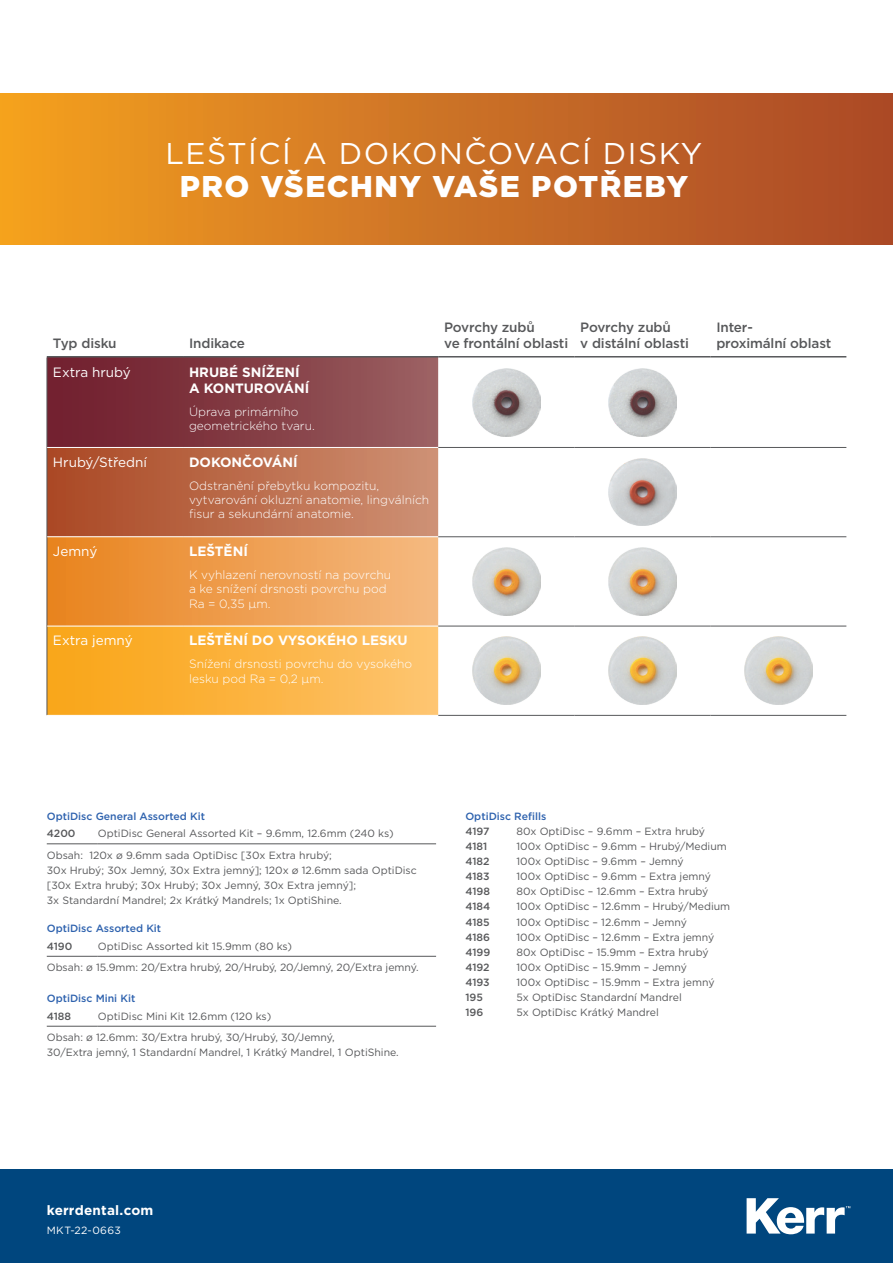
<style>
.page{position:relative;width:893px;height:1263px;background:#fff}
.page>*{position:absolute;margin:0;border:0;box-sizing:border-box;transform-origin:0 0}
.t1{font:30px/33px "Gotham";letter-spacing:.05em;color:#fff;text-align:center}
.t2{font:500 13.5px/16.2px "Gotham";letter-spacing:-.01em;color:#57585a}
.Copy{font:700 13.5px/16.5px "Gotham";color:#fff}
.t3{font:13.5px "Gotham";color:#fff}
.t4{font:300 12px/14.4px "Gotham";color:#fff}
.t5{font:10.5px/15px "Gotham";color:#57585a}
.t6{font:500 10.5px "Gotham";color:#2e62ae}
.t7{font:500 10.5px "Gotham";color:#57585a}
.Copy-2{font:10.5px "Gotham";letter-spacing:.035em;color:#fff}
.s1{font-weight:900}
</style>
<div class="page">
<div style="left:0;top:94px;width:893px;height:150px;background:linear-gradient(to right,#f4a020,#a94729)"></div>
<svg style="left:48px;top:357px;width:390px;height:358px;background:#ca7e48"></svg>
<hr style="left:47px;top:357px;width:1px;height:90px;background:#57585a">
<hr style="left:47px;top:447px;width:1px;height:90px;background:#57585a">
<hr style="left:438px;top:447px;width:136px;height:1px;background:#57585a">
<hr style="left:574px;top:447px;width:136px;height:1px;background:#57585a">
<hr style="left:710px;top:447px;width:136px;height:1px;background:#57585a">
<hr style="left:47px;top:537px;width:1px;height:89px;background:#57585a">
<hr style="left:438px;top:536px;width:136px;height:1px;background:#57585a">
<hr style="left:574px;top:536px;width:136px;height:1px;background:#57585a">
<hr style="left:710px;top:536px;width:136px;height:1px;background:#57585a">
<hr style="left:47px;top:626px;width:1px;height:89px;background:#57585a">
<hr style="left:438px;top:626px;width:136px;height:1px;background:#57585a">
<hr style="left:574px;top:626px;width:136px;height:1px;background:#57585a">
<hr style="left:710px;top:626px;width:136px;height:1px;background:#57585a">
<hr style="left:438px;top:715px;width:136px;height:1px;background:#57585a">
<hr style="left:574px;top:715px;width:136px;height:1px;background:#57585a">
<hr style="left:710px;top:715px;width:136px;height:1px;background:#57585a">
<hr style="left:47px;top:447px;width:136px;height:1px;background:#fff">
<hr style="left:183px;top:447px;width:255px;height:1px;background:#fff">
<hr style="left:47px;top:536px;width:136px;height:1px;background:#fff">
<hr style="left:183px;top:536px;width:255px;height:1px;background:#fff">
<hr style="left:47px;top:626px;width:136px;height:1px;background:#fff">
<hr style="left:183px;top:626px;width:255px;height:1px;background:#fff">
<hr style="left:47px;top:356px;width:136px;height:1px;background:#57585a">
<hr style="left:183px;top:356px;width:255px;height:1px;background:#57585a">
<hr style="left:438px;top:356px;width:136px;height:1px;background:#57585a">
<hr style="left:574px;top:356px;width:136px;height:1px;background:#57585a">
<hr style="left:710px;top:356px;width:136px;height:1px;background:#57585a">
<img style="left:472px;top:369px;width:68px;height:67px">
<img style="left:608px;top:369px;width:68px;height:67px">
<img style="left:608px;top:458px;width:68px;height:68px">
<img style="left:472px;top:548px;width:68px;height:67px">
<img style="left:608px;top:548px;width:68px;height:67px">
<img style="left:472px;top:637px;width:68px;height:67px">
<img style="left:608px;top:637px;width:68px;height:67px">
<img style="left:744px;top:637px;width:68px;height:67px">
<div style="left:0;top:1169px;width:893px;height:94px;background:#00467e"></div>
<svg style="left:747px;top:1198px;width:103px;height:36px"></svg>
<hr style="left:47px;top:843px;width:51px;height:1px;background:#57585a">
<hr style="left:98px;top:843px;width:338px;height:1px;background:#57585a">
<hr style="left:47px;top:956px;width:51px;height:1px;background:#57585a">
<hr style="left:98px;top:956px;width:338px;height:1px;background:#57585a">
<hr style="left:47px;top:1026px;width:51px;height:1px;background:#57585a">
<hr style="left:98px;top:1026px;width:338px;height:1px;background:#57585a">
<p class="t1" style="left:166px;top:137px;width:538px">LEŠTÍCÍ A DOKONČOVACÍ DISKY<br><span class="s1">PRO VŠECHNY VAŠE POTŘEBY</span></p>
<p class="t2" style="left:53px;top:335px;width:65px">Typ disku</p>
<p class="t2" style="left:189px;top:335px;width:57px">Indikace</p>
<p class="t3" style="left:53px;top:363px;width:79px">Extra hrubý</p>
<p class="Copy" style="left:189px;top:363px;width:122px">HRUBÉ SNÍŽENÍ<br>A KONTUROVÁNÍ</p>
<p class="t4" style="left:189px;top:404px;width:127px">Úprava primárního geometrického tvaru.</p>
<p class="t3" style="left:53px;top:453px;width:96px">Hrubý/Střední</p>
<p class="Copy" style="left:189px;top:454px;width:110px">DOKONČOVÁNÍ</p>
<p class="t4" style="left:189px;top:478px;width:242px">Odstranění přebytku kompozitu, vytvarování okluzní anatomie, lingválních fisur a sekundární anatomie.</p>
<p class="t3" style="left:53px;top:543px;width:46px">Jemný</p>
<p class="Copy" style="left:189px;top:543px;width:60px">LEŠTĚNÍ</p>
<p class="t4" style="left:189px;top:567px;width:204px">K vyhlazení nerovností na povrchu a ke snížení drsnosti povrchu pod<br>Ra = 0,35 μm.</p>
<p class="t3" style="left:53px;top:632px;width:81px">Extra jemný</p>
<p class="Copy" style="left:189px;top:632px;width:220px">LEŠTĚNÍ DO VYSOKÉHO LESKU</p>
<p class="t4" style="left:189px;top:656px;width:225px">Snížení drsnosti povrchu do vysokého lesku pod Ra = 0,2 μm.</p>
<p class="t2" style="left:444px;top:319px;width:126px">Povrchy zubů<br>ve frontální oblasti</p>
<p class="t2" style="left:580px;top:319px;width:110px">Povrchy zubů<br>v distální oblasti</p>
<p class="t2" style="left:716px;top:319px;width:117px">Inter-<br>proximální oblast</p>
<p class="t6" style="left:47px;top:809px;width:160px">OptiDisc General Assorted Kit</p>
<p class="t7" style="left:47px;top:827px;width:30px">4200</p>
<p class="t5" style="left:98px;top:826px;width:297px">OptiDisc General Assorted Kit – 9.6mm, 12.6mm (240 ks)</p>
<p class="t5" style="left:47px;top:847px;width:372px">Obsah: 120x ø 9.6mm sada OptiDisc [30x Extra hrubý;<br>30x Hrubý; 30x Jemný, 30x Extra jemný]; 120x ø 12.6mm sada OptiDisc [30x Extra hrubý; 30x Hrubý; 30x Jemný, 30x Extra jemný];<br>3x Standardní Mandrel; 2x Krátký Mandrels; 1x OptiShine.</p>
<p class="t6" style="left:47px;top:921px;width:116px">OptiDisc Assorted Kit</p>
<p class="t7" style="left:47px;top:939px;width:27px">4190</p>
<p class="t5" style="left:98px;top:938px;width:196px">OptiDisc Assorted kit 15.9mm (80 ks)</p>
<p class="t5" style="left:47px;top:960px;width:373px">Obsah: ø 15.9mm: 20/Extra hrubý, 20/Hrubý, 20/Jemný, 20/Extra jemný.</p>
<p class="t6" style="left:47px;top:991px;width:90px">OptiDisc Mini Kit</p>
<p class="t7" style="left:47px;top:1009px;width:26px">4188</p>
<p class="t5" style="left:98px;top:1008px;width:175px">OptiDisc Mini Kit 12.6mm (120 ks)</p>
<p class="t5" style="left:47px;top:1029px;width:354px">Obsah: ø 12.6mm: 30/Extra hrubý, 30/Hrubý, 30/Jemný,<br>30/Extra jemný, 1 Standardní Mandrel, 1 Krátký Mandrel, 1 OptiShine.</p>
<p class="t6" style="left:465px;top:809px;width:82px">OptiDisc Refills</p>
<p class="t7" style="left:465px;top:824px;width:26px">4197</p>
<p class="t5" style="left:516px;top:823px;width:190px">80x OptiDisc – 9.6mm – Extra hrubý</p>
<p class="t7" style="left:465px;top:839px;width:23px">4181</p>
<p class="t5" style="left:516px;top:838px;width:212px">100x OptiDisc – 9.6mm – Hrubý/Medium</p>
<p class="t7" style="left:465px;top:854px;width:26px">4182</p>
<p class="t5" style="left:516px;top:853px;width:169px">100x OptiDisc – 9.6mm – Jemný</p>
<p class="t7" style="left:465px;top:869px;width:26px">4183</p>
<p class="t5" style="left:516px;top:869px;width:196px">100x OptiDisc – 9.6mm – Extra jemný</p>
<p class="t7" style="left:465px;top:885px;width:26px">4198</p>
<p class="t5" style="left:516px;top:884px;width:194px">80x OptiDisc – 12.6mm – Extra hrubý</p>
<p class="t7" style="left:465px;top:900px;width:26px">4184</p>
<p class="t5" style="left:516px;top:899px;width:215px">100x OptiDisc – 12.6mm – Hrubý/Medium</p>
<p class="t7" style="left:465px;top:915px;width:26px">4185</p>
<p class="t5" style="left:516px;top:914px;width:172px">100x OptiDisc – 12.6mm – Jemný</p>
<p class="t7" style="left:465px;top:930px;width:26px">4186</p>
<p class="t5" style="left:516px;top:929px;width:200px">100x OptiDisc – 12.6mm – Extra jemný</p>
<p class="t7" style="left:465px;top:945px;width:26px">4199</p>
<p class="t5" style="left:516px;top:944px;width:194px">80x OptiDisc – 15.9mm – Extra hrubý</p>
<p class="t7" style="left:465px;top:960px;width:26px">4192</p>
<p class="t5" style="left:516px;top:959px;width:172px">100x OptiDisc – 15.9mm – Jemný</p>
<p class="t7" style="left:465px;top:975px;width:26px">4193</p>
<p class="t5" style="left:516px;top:974px;width:200px">100x OptiDisc – 15.9mm – Extra jemný</p>
<p class="t7" style="left:465px;top:990px;width:19px">195</p>
<p class="t5" style="left:516px;top:990px;width:167px">5x OptiDisc Standardní Mandrel</p>
<p class="t7" style="left:465px;top:1006px;width:19px">196</p>
<p class="t5" style="left:516px;top:1005px;width:144px">5x OptiDisc Krátký Mandrel</p>
<p class="Copy" style="left:47px;top:1202px;width:108px">kerrdental.com</p>
<p class="Copy-2" style="left:47px;top:1224px;width:76px">MKT-22-0663</p>
</div>
